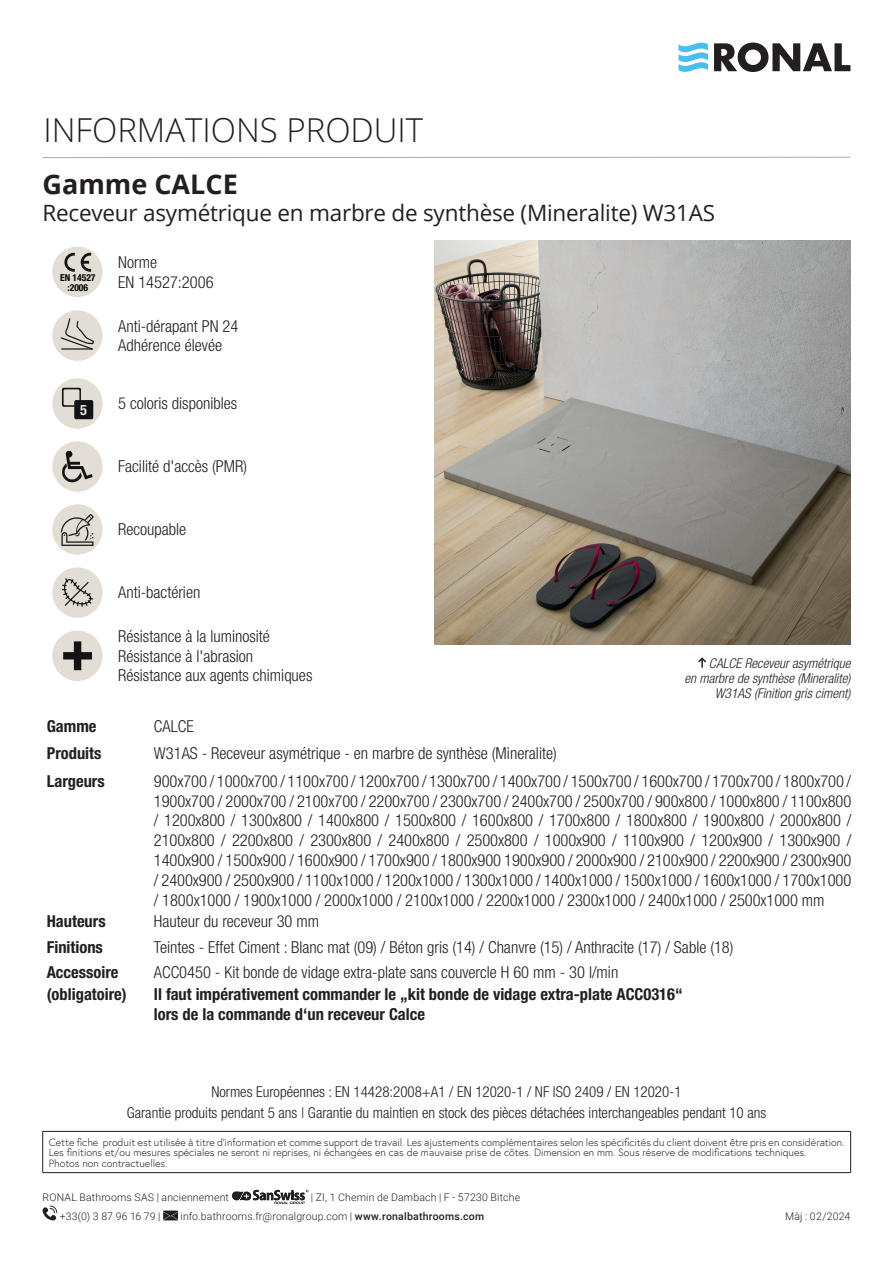
<style>
.page{position:relative;width:893px;height:1263px;background:#fff}
.page>*{position:absolute;margin:0;border:0;box-sizing:border-box;transform-origin:0 0}
.t1{font:300 33px "Open Sans";color:#231f20}
.t2{font:700 27px "Open Sans";color:#231f20}
.t3{font:22.5px "Open Sans";letter-spacing:-.01em;color:#231f20}
.t4{font:300 condensed 16.5px/19.8px "Helvetica Neue LT Pro";color:#231f20}
.t5{font:700 condensed 16.5px/21.9px "Helvetica Neue LT Pro";color:#231f20}
.t6{font:300 condensed 15px/21px "Helvetica Neue LT Pro";color:#231f20;text-align:center}
.t7{font:700 condensed 14.4px "Helvetica Neue LT Pro";color:#e2ddd5}
.t8{font:italic 300 condensed 13.5px/15px "Helvetica Neue LT Pro";color:#231f20;text-align:right}
.t9{font:300 10.5px/10.5px "Europa";color:#231f20}
.t10{font:300 10.5px "Roboto";letter-spacing:.015em;color:#231f20}
.t11{font:700 condensed 9.6px/9.6px "Helvetica Neue LT Pro";color:#000001;text-align:center}
.s1{font-weight:500}
</style>
<div class="page">
<hr style="left:43px;top:1131px;width:808px;height:1px;background:#231f20">
<hr style="left:42px;top:1131px;width:1px;height:41px;background:#231f20">
<hr style="left:850px;top:1131px;width:1px;height:41px;background:#231f20">
<hr style="left:43px;top:1172px;width:808px;height:1px;background:#231f20">
<img style="left:434px;top:240px;width:416px;height:404px">
<svg style="left:714px;top:43px;width:136px;height:29px"></svg>
<svg style="left:678px;top:43px;width:30px;height:29px"></svg>
<svg style="left:698px;top:657px;width:8px;height:10px"></svg>
<div style="left:53px;top:247px;width:49px;height:49px;background:#e2ddd5;border-radius:50%"></div>
<div style="left:52px;top:247px;width:50px;height:50px;border:1px solid #e2ddd5;border-radius:50%"></div>
<svg style="left:64px;top:253px;width:11px;height:19px"></svg>
<svg style="left:81px;top:253px;width:10px;height:19px"></svg>
<div style="left:53px;top:311px;width:49px;height:49px;background:#e2ddd5;border-radius:50%"></div>
<div style="left:52px;top:311px;width:50px;height:50px;border:1px solid #e2ddd5;border-radius:50%"></div>
<svg style="left:60px;top:317px;width:35px;height:33px"></svg>
<div style="left:53px;top:379px;width:49px;height:49px;background:#e2ddd5;border-radius:50%"></div>
<div style="left:52px;top:378px;width:50px;height:50px;border:1px solid #e2ddd5;border-radius:50%"></div>
<svg style="left:62px;top:388px;width:19px;height:19px"></svg>
<div style="left:74px;top:400px;width:19px;height:19px;background:#111314;border-radius:2px"></div>
<div style="left:53px;top:442px;width:49px;height:49px;background:#e2ddd5;border-radius:50%"></div>
<div style="left:52px;top:442px;width:50px;height:49px;border:1px solid #e2ddd5;border-radius:50%"></div>
<svg style="left:62px;top:450px;width:31px;height:33px"></svg>
<div style="left:53px;top:505px;width:49px;height:49px;background:#e2ddd5;border-radius:50%"></div>
<div style="left:52px;top:505px;width:50px;height:49px;border:1px solid #e2ddd5;border-radius:50%"></div>
<svg style="left:61px;top:514px;width:33px;height:32px"></svg>
<div style="left:53px;top:568px;width:49px;height:49px;background:#e2ddd5;border-radius:50%"></div>
<div style="left:52px;top:568px;width:50px;height:49px;border:1px solid #e2ddd5;border-radius:50%"></div>
<svg style="left:62px;top:578px;width:32px;height:29px"></svg>
<div style="left:53px;top:631px;width:49px;height:49px;background:#e2ddd5;border-radius:50%"></div>
<div style="left:52px;top:631px;width:50px;height:50px;border:1px solid #e2ddd5;border-radius:50%"></div>
<svg style="left:63px;top:641px;width:29px;height:29px"></svg>
<hr style="left:43px;top:157px;width:807px;height:1px;background:#a8a9ad">
<svg style="left:232px;top:1190px;width:76px;height:14px"></svg>
<svg style="left:42px;top:1205px;width:15px;height:15px"></svg>
<svg style="left:163px;top:1210px;width:15px;height:10px"></svg>
<h1 class="t1" style="left:43px;top:107px;width:381px">INFORMATIONS PRODUIT</h1>
<h2 class="t2" style="left:43px;top:165px;width:197px">Gamme CALCE</h2>
<h3 class="t3" style="left:43px;top:197px;width:674px">Receveur asymétrique en marbre de synthèse (Mineralite) W31AS</h3>
<p class="t11" style="left:60px;top:273px;width:37px">EN 14527 :2006</p>
<p class="t4" style="left:118px;top:252px;width:97px">Norme<br>EN 14527:2006</p>
<p class="t4" style="left:118px;top:316px;width:122px">Anti-dérapant PN 24<br>Adhérence élevée</p>
<p class="t7" style="left:80px;top:401px;width:8px">5</p>
<p class="t4" style="left:118px;top:393px;width:120px">5 coloris disponibles</p>
<p class="t4" style="left:118px;top:456px;width:130px">Facilité d'accès (PMR)</p>
<p class="t4" style="left:118px;top:520px;width:70px">Recoupable</p>
<p class="t4" style="left:118px;top:583px;width:84px">Anti-bactérien</p>
<p class="t4" style="left:118px;top:626px;width:196px">Résistance à la luminosité<br>Résistance à l'abrasion<br>Résistance aux agents chimiques</p>
<p class="t8" style="left:684px;top:656px;width:167px">CALCE Receveur asymétrique<br>en marbre de synthèse (Mineralite)<br>W31AS (Finition gris ciment)</p>
<p class="t5" style="left:47px;top:715px;width:51px">Gamme</p>
<p class="t4" style="left:154px;top:716px;width:41px">CALCE</p>
<p class="t5" style="left:47px;top:742px;width:56px">Produits</p>
<p class="t4" style="left:154px;top:743px;width:404px">W31AS - Receveur asymétrique - en marbre de synthèse (Mineralite)</p>
<p class="t5" style="left:47px;top:770px;width:60px">Largeurs</p>
<p class="t4" style="left:154px;top:771px;width:699px;text-align:justify">900x700 / 1000x700 / 1100x700 / 1200x700 / 1300x700 / 1400x700 / 1500x700 / 1600x700 / 1700x700 / 1800x700 / 1900x700 / 2000x700 / 2100x700 / 2200x700 / 2300x700 / 2400x700 / 2500x700 / 900x800 / 1000x800 / 1100x800 / 1200x800 / 1300x800 / 1400x800 / 1500x800 / 1600x800 / 1700x800 / 1800x800 / 1900x800 / 2000x800 / 2100x800 / 2200x800 / 2300x800 / 2400x800 / 2500x800 / 1000x900 / 1100x900 / 1200x900 / 1300x900 / 1400x900 / 1500x900 / 1600x900 / 1700x900 / 1800x900 1900x900 / 2000x900 / 2100x900 / 2200x900 / 2300x900 / 2400x900 / 2500x900 / 1100x1000 / 1200x1000 / 1300x1000 / 1400x1000 / 1500x1000 / 1600x1000 / 1700x1000 / 1800x1000 / 1900x1000 / 2000x1000 / 2100x1000 / 2200x1000 / 2300x1000 / 2400x1000 / 2500x1000 mm</p>
<p class="t5" style="left:47px;top:910px;width:60px">Hauteurs</p>
<p class="t4" style="left:154px;top:911px;width:167px">Hauteur du receveur 30 mm</p>
<p class="t5" style="left:47px;top:935px;width:58px">Finitions</p>
<p class="t4" style="left:154px;top:937px;width:581px">Teintes - Effet Ciment : Blanc mat (09) / Béton gris (14) / Chanvre (15) / Anthracite (17) / Sable (18)</p>
<p class="t5" style="left:47px;top:961px;width:81px">Accessoire (obligatoire)</p>
<p class="t4" style="left:154px;top:962px;width:466px">ACC0450 - Kit bonde de vidage extra-plate sans couvercle H 60 mm - 30 l/min</p>
<p class="t5" style="left:154px;top:984px;width:530px;line-height:19.8px">Il faut impérativement commander le „kit bonde de vidage extra-plate ACC0316“ lors de la commande d‘un receveur Calce</p>
<p class="t6" style="left:127px;top:1081px;width:641px">Normes Européennes : EN 14428:2008+A1 / EN 12020-1 / NF ISO 2409 / EN 12020-1<br>Garantie produits pendant 5 ans | Garantie du maintien en stock des pièces détachées interchangeables pendant 10 ans</p>
<p class="t9" style="left:49px;top:1136px;width:797px">Cette fiche produit est utilisée à titre d‘information et comme support de travail. Les ajustements complémentaires selon les spécificités du client doivent être pris en considération.<br>Les finitions et/ou mesures spéciales ne seront ni reprises, ni échangées en cas de mauvaise prise de côtes. Dimension en mm. Sous réserve de modifications techniques.<br>Photos non contractuelles.</p>
<p class="t10" style="left:43px;top:1190px;width:188px">RONAL Bathrooms SAS | anciennement</p>
<p class="t10" style="left:311px;top:1190px;width:211px">| ZI, 1 Chemin de Dambach | F - 57230 Bitche</p>
<p class="t10" style="left:60px;top:1209px;width:102px">+33(0) 3 87 96 16 79 |</p>
<p class="t10" style="left:181px;top:1209px;width:305px">info.bathrooms.fr@ronalgroup.com | <span class="s1">www.ronalbathrooms.com</span></p>
<p class="t10" style="left:785px;top:1209px;width:67px">Màj : 02/2024</p>
</div>
